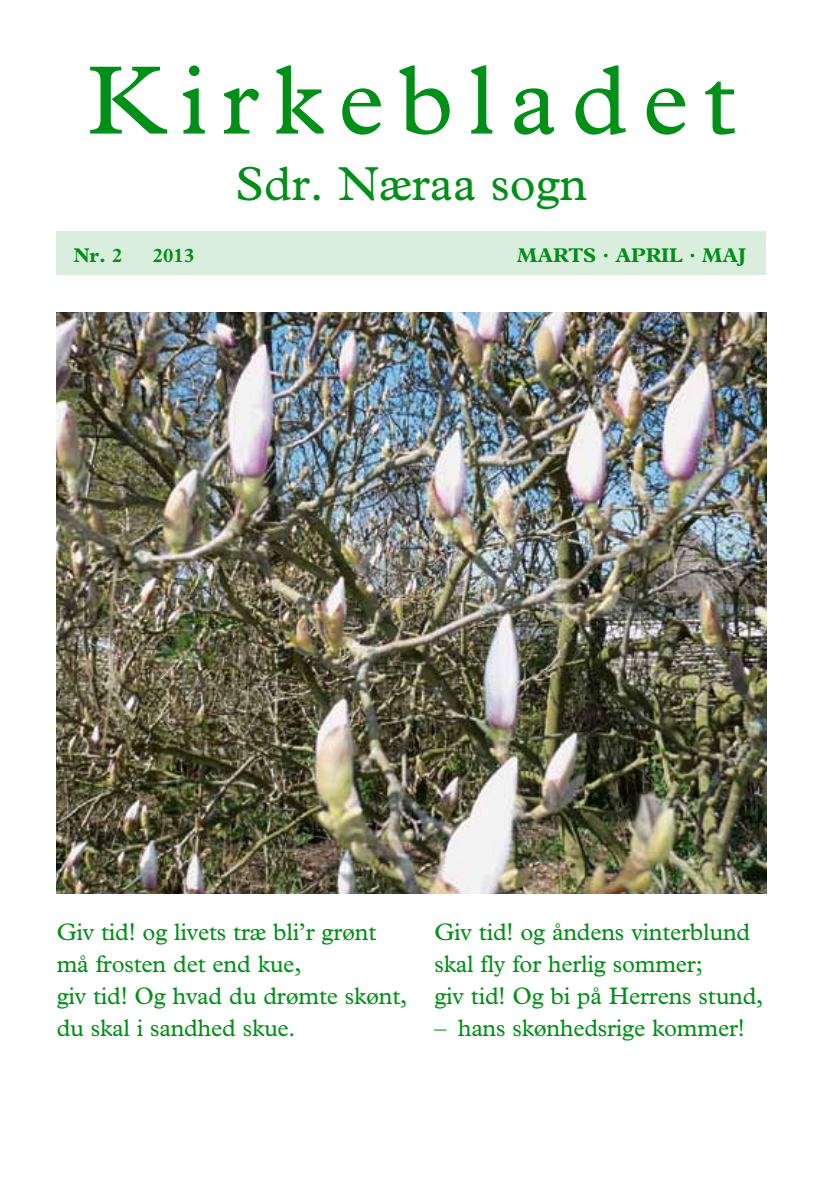
<style>
.page{position:relative;width:840px;height:1191px;background:#fff}
.page>*{position:absolute;margin:0;border:0;box-sizing:border-box;transform-origin:0 0}
.t1{font:98px "Plantin";letter-spacing:.15em;color:#008f17}
.t2{font:48px "Plantin";color:#008f17}
.t3{font:24px/32px "Plantin";letter-spacing:-.01em;color:#008f17}
.t4{font:700 20px "Plantin";color:#008f17}
</style>
<div class="page">
<div style="left:57px;top:231px;width:708px;height:44px;background:#d9eedc"></div>
<img style="left:57px;top:312px;width:708px;height:581px">
<h1 class="t1" style="left:87px;top:45px;width:650px">Kirkebladet</h1>
<h2 class="t2" style="left:235px;top:156px;width:353px">Sdr. Næraa sogn</h2>
<p class="t4" style="left:74px;top:243px;width:50px">Nr. 2</p>
<p class="t4" style="left:153px;top:243px;width:43px">2013</p>
<p class="t4" style="left:517px;top:243px;width:230px">MARTS · April · MAJ</p>
<p class="t3" style="left:57px;top:916px;width:352px">Giv tid! og livets træ bli’r grønt må frosten det end kue,<br>giv tid! Og hvad du drømte skønt, du skal i sandhed skue.</p>
<p class="t3" style="left:434px;top:916px;width:330px">Giv tid! og åndens vinterblund skal fly for herlig sommer;<br>giv tid! Og bi på Herrens stund,</p>
<p class="t3" style="left:434px;top:1012px;width:311px">– hans skønhedsrige kommer!</p>
</div>
